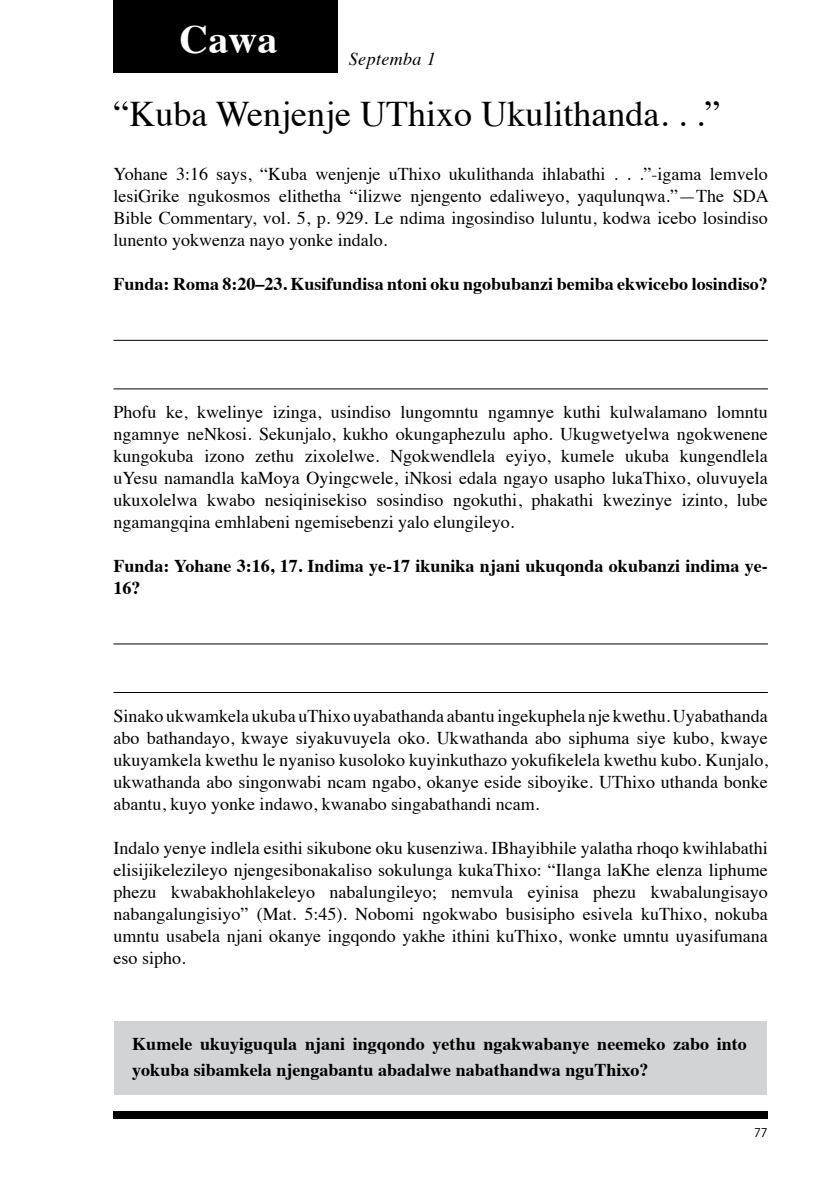
<style>
.page{position:relative;width:840px;height:1191px;background:#fff}
.page>*{position:absolute;margin:0;border:0;box-sizing:border-box;transform-origin:0 0}
.t1{font:700 40px "Times";color:#fff}
.t2{font:36px "Times";color:#000}
.t3{font:18px/22px "Times";color:#000;text-align:justify}
.t4{font:700 18px/22px "Times";color:#000}
.t5{font:italic 18px "Times";letter-spacing:.02em;color:#000}
.t6{font:12px "ITC Avant Garde Std";color:#000}
</style>
<div class="page">
<div style="left:113px;top:1111px;width:654px;height:8px;background:#000"></div>
<div style="left:113px;top:0;width:225px;height:72px;background:#000"></div>
<hr style="left:113px;top:340px;width:654px;height:1px;background:#000">
<hr style="left:113px;top:643px;width:654px;height:1px;background:#000">
<hr style="left:113px;top:388px;width:654px;height:1px;background:#000">
<hr style="left:113px;top:692px;width:654px;height:1px;background:#000">
<div style="left:114px;top:1020px;width:652px;height:74px;background:#d1d3d4"></div>
<h1 class="t1" style="left:179px;top:1px;width:99px">Cawa</h1>
<p class="t5" style="left:349px;top:43px;width:88px">Septemba 1</p>
<h2 class="t2" style="left:113px;top:80px;width:608px">“Kuba Wenjenje UThixo Ukulithanda. . .”</h2>
<p class="t3" style="left:113px;top:161px;width:656px">Yohane 3:16 says, “Kuba wenjenje uThixo ukulithanda ihlabathi . . .”-igama lemvelo lesiGrike ngukosmos elithetha “ilizwe njengento edaliweyo, yaqulunqwa.”—The SDA Bible Commentary, vol. 5, p. 929. Le ndima ingosindiso luluntu, kodwa icebo losindiso lunento yokwenza nayo yonke indalo.</p>
<p class="t4" style="left:113px;top:271px;width:655px">Funda: Roma 8:20–23. Kusifundisa ntoni oku ngobubanzi bemiba ekwicebo losindiso?</p>
<p class="t3" style="left:113px;top:399px;width:655px">Phofu ke, kwelinye izinga, usindiso lungomntu ngamnye kuthi kulwalamano lomntu ngamnye neNkosi. Sekunjalo, kukho okungaphezulu apho. Ukugwetyelwa ngokwenene kungokuba izono zethu zixolelwe. Ngokwendlela eyiyo, kumele ukuba kungendlela uYesu namandla kaMoya Oyingcwele, iNkosi edala ngayo usapho lukaThixo, oluvuyela ukuxolelwa kwabo nesiqinisekiso sosindiso ngokuthi, phakathi kwezinye izinto, lube ngamangqina emhlabeni ngemisebenzi yalo elungileyo.</p>
<p class="t4" style="left:113px;top:553px;width:655px">Funda: Yohane 3:16, 17. Indima ye-17 ikunika njani ukuqonda okubanzi indima ye-<br>16?</p>
<p class="t3" style="left:113px;top:703px;width:655px">Sinako ukwamkela ukuba uThixo uyabathanda abantu ingekuphela nje kwethu. Uyabathanda abo bathandayo, kwaye siyakuvuyela oko. Ukwathanda abo siphuma siye kubo, kwaye ukuyamkela kwethu le nyaniso kusoloko kuyinkuthazo yokufikelela kwethu kubo. Kunjalo, ukwathanda abo singonwabi ncam ngabo, okanye eside siboyike. UThixo uthanda bonke abantu, kuyo yonke indawo, kwanabo singabathandi ncam.</p>
<p class="t3" style="left:113px;top:835px;width:655px">Indalo yenye indlela esithi sikubone oku kusenziwa. IBhayibhile yalatha rhoqo kwihlabathi elisijikelezileyo njengesibonakaliso sokulunga kukaThixo: “Ilanga laKhe elenza liphume phezu kwabakhohlakeleyo nabalungileyo; nemvula eyinisa phezu kwabalungisayo nabangalungisiyo” (Mat. 5:45). Nobomi ngokwabo busisipho esivela kuThixo, nokuba umntu usabela njani okanye ingqondo yakhe ithini kuThixo, wonke umntu uyasifumana eso sipho.</p>
<p class="t4" style="left:132px;top:1029px;width:615px;line-height:26px">Kumele ukuyiguqula njani ingqondo yethu ngakwabanye neemeko zabo into yokuba sibamkela njengabantu abadalwe nabathandwa nguThixo?</p>
<p class="t6" style="left:753px;top:1125px;width:15px">77</p>
</div>
